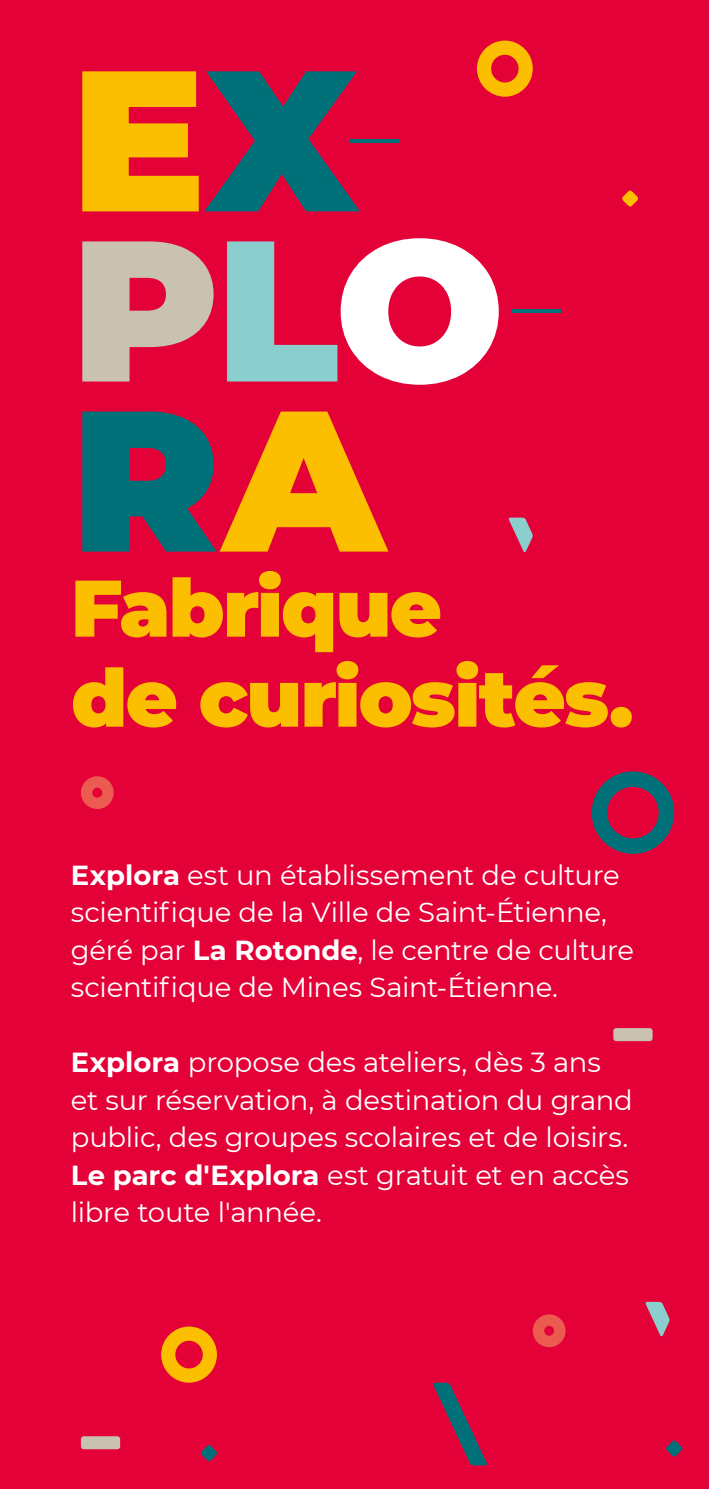
<style>
.page{position:relative;width:709px;height:1489px;background:#fff}
.page>*{position:absolute;margin:0;border:0;box-sizing:border-box;transform-origin:0 0}
.t1{font:900 200px/170px "Montserrat";letter-spacing:-.01em;color:#fcbf00}
.t2{font:900 80px/90px "Montserrat";letter-spacing:-.02em;color:#fcbf00}
.t3{font:27.5px/37.5px "Montserrat";letter-spacing:-.01em;color:#fff}
.s1{color:#007179}
.s2{font-weight:100;color:#007179}
.s3{color:#c9c2b1}
.s4{color:#8bcece}
.s5{color:#fff}
.s6{font-weight:700}
</style>
<div class="page">
<div style="left:0;top:0;width:709px;height:1488px;background:#e40138"></div>
<svg style="left:591px;top:771px;width:84px;height:83px"></svg>
<svg style="left:433px;top:1382px;width:54px;height:83px"></svg>
<svg style="left:666px;top:1440px;width:16px;height:16px"></svg>
<div style="left:613px;top:1028px;width:39px;height:13px;background:#c9c2b1;border-radius:3px"></div>
<div style="left:81px;top:1435px;width:39px;height:13px;background:#c9c2b1;border-radius:3px"></div>
<svg style="left:201px;top:1445px;width:16px;height:15px"></svg>
<svg style="left:533px;top:1314px;width:32px;height:32px"></svg>
<svg style="left:509px;top:517px;width:24px;height:35px"></svg>
<svg style="left:161px;top:1326px;width:56px;height:56px"></svg>
<svg style="left:622px;top:190px;width:16px;height:17px"></svg>
<svg style="left:477px;top:41px;width:56px;height:56px"></svg>
<svg style="left:81px;top:776px;width:33px;height:33px"></svg>
<svg style="left:645px;top:1301px;width:25px;height:35px"></svg>
<h1 class="t1" style="left:71px;top:43px;width:507px">E<span class="s1">X</span><span class="s2">-<br></span><span class="s3">P</span><span class="s4">L</span><span class="s5">O</span><span class="s2">-<br></span><span class="s1">R</span>A</h1>
<h2 class="t2" style="left:71px;top:558px;width:564px">Fabrique<br>de curiosités.</h2>
<p class="t3" style="left:71px;top:855px;width:565px"><span class="s6">Explora</span> est un établissement de culture scientifique de la Ville de Saint-Étienne, géré par <span class="s6">La Rotonde</span>, le centre de culture scientifique de Mines Saint-Étienne.</p>
<p class="t3" style="left:71px;top:1042px;width:563px"><span class="s6">Explora</span> propose des ateliers, dès 3 ans et sur réservation, à destination du grand public, des groupes scolaires et de loisirs.<br><span class="s6">Le parc d'Explora</span> est gratuit et en accès libre toute l'année.</p>
</div>
